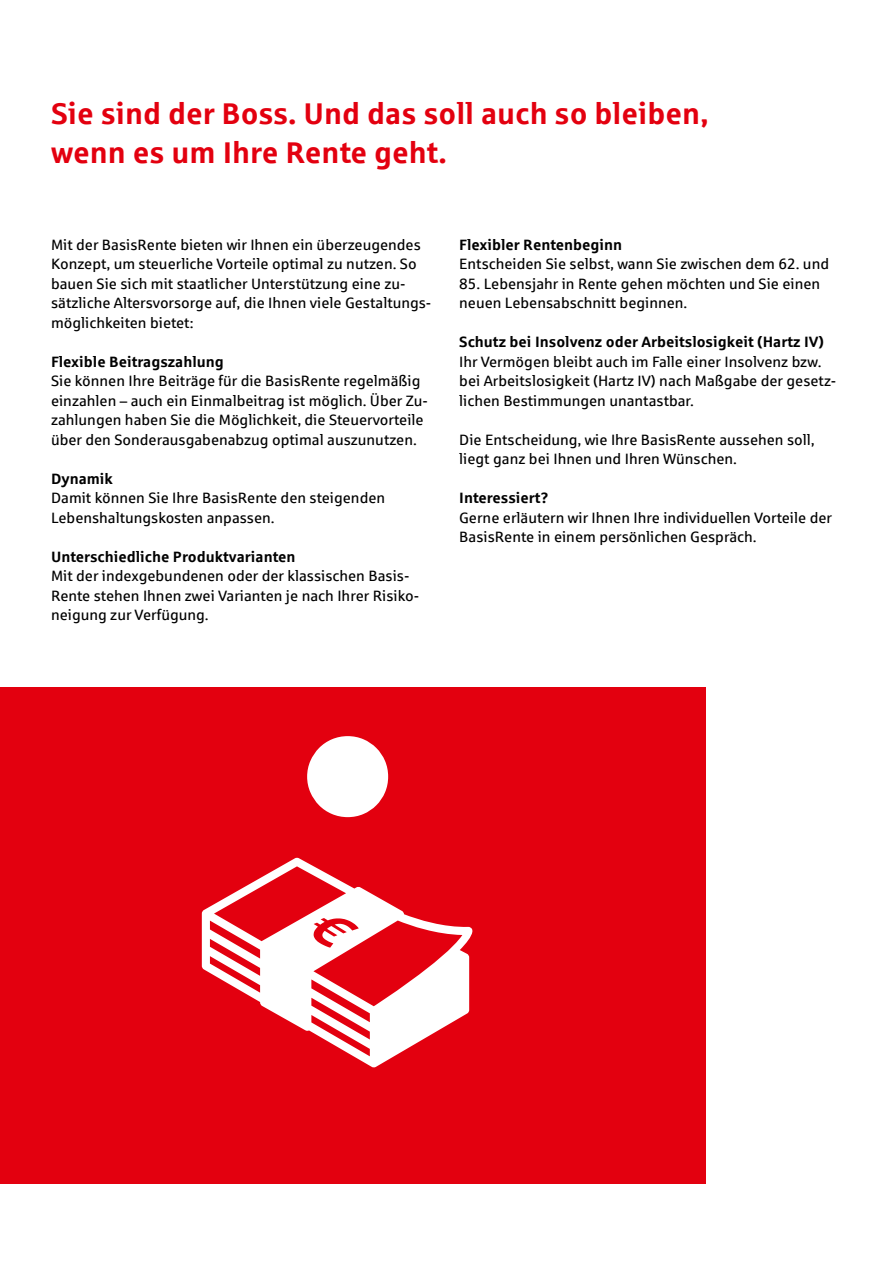
<style>
.page{position:relative;width:893px;height:1263px;background:#fff}
.page>*{position:absolute;margin:0;border:0;box-sizing:border-box;transform-origin:0 0}
.t1{font:700 30px/39px "Sparkasse Rg";color:#e3000f}
.t2{font:15px/19.5px "Sparkasse Rg";color:#000}
.t3{font:700 15px "Sparkasse Rg";color:#000}
</style>
<div class="page">
<div style="left:0;top:687px;width:706px;height:496px;background:#e3000f"></div>
<svg style="left:202px;top:857px;width:270px;height:210px"></svg>
<svg style="left:307px;top:736px;width:81px;height:81px"></svg>
<h1 class="t1" style="left:51px;top:93px;width:659px">Sie sind der Boss. Und das soll auch so bleiben, wenn es um Ihre Rente geht.</h1>
<p class="t2" style="left:51px;top:234px;width:382px">Mit der BasisRente bieten wir Ihnen ein überzeugendes Konzept, um steuerliche Vorteile optimal zu nutzen. So bauen Sie sich mit staatlicher Unterstützung eine zu&shy;sätzliche Altersvorsorge auf, die Ihnen viele Gestaltungs&shy;möglichkeiten bietet:</p>
<p class="t3" style="left:51px;top:352px;width:174px">Flexible Beitragszahlung</p>
<p class="t2" style="left:51px;top:371px;width:378px">Sie können Ihre Beiträge für die BasisRente regelmäßig einzahlen – auch ein Einmalbeitrag ist möglich. Über Zu&shy;zahlungen haben Sie die Möglichkeit, die Steuervorteile über den Sonderausgabenabzug optimal auszunutzen.</p>
<p class="t3" style="left:51px;top:469px;width:63px">Dynamik</p>
<p class="t2" style="left:51px;top:488px;width:336px">Damit können Sie Ihre BasisRente den steigenden<br>Lebenshaltungskosten anpassen.</p>
<p class="t3" style="left:51px;top:547px;width:246px">Unterschiedliche Produktvarianten</p>
<p class="t2" style="left:51px;top:566px;width:370px">Mit der indexgebundenen oder der klassischen Basis-<br>Rente stehen Ihnen zwei Varianten je nach Ihrer Risiko&shy;neigung zur Verfügung.</p>
<p class="t3" style="left:459px;top:235px;width:164px">Flexibler Rentenbeginn</p>
<p class="t2" style="left:459px;top:254px;width:371px">Entscheiden Sie selbst, wann Sie zwischen dem 62. und</p>
<p class="t2" style="left:459px;top:273px;width:362px">85. Lebensjahr in Rente gehen möchten und Sie einen neuen Lebensabschnitt beginnen.</p>
<p class="t3" style="left:459px;top:332px;width:366px">Schutz bei Insolvenz oder Arbeitslosigkeit (Hartz IV)</p>
<p class="t2" style="left:459px;top:351px;width:378px">Ihr Vermögen bleibt auch im Falle einer Insolvenz bzw. bei Arbeitslosigkeit (Hartz IV) nach Maßgabe der gesetz&shy;lichen Bestimmungen unantastbar.</p>
<p class="t2" style="left:459px;top:429px;width:357px">Die Entscheidung, wie Ihre BasisRente aussehen soll, liegt ganz bei Ihnen und Ihren Wünschen.</p>
<p class="t3" style="left:459px;top:488px;width:91px">Interessiert?</p>
<p class="t2" style="left:459px;top:507px;width:374px">Gerne erläutern wir Ihnen Ihre individuellen Vorteile der<br>BasisRente in einem persönlichen Gespräch.</p>
</div>
